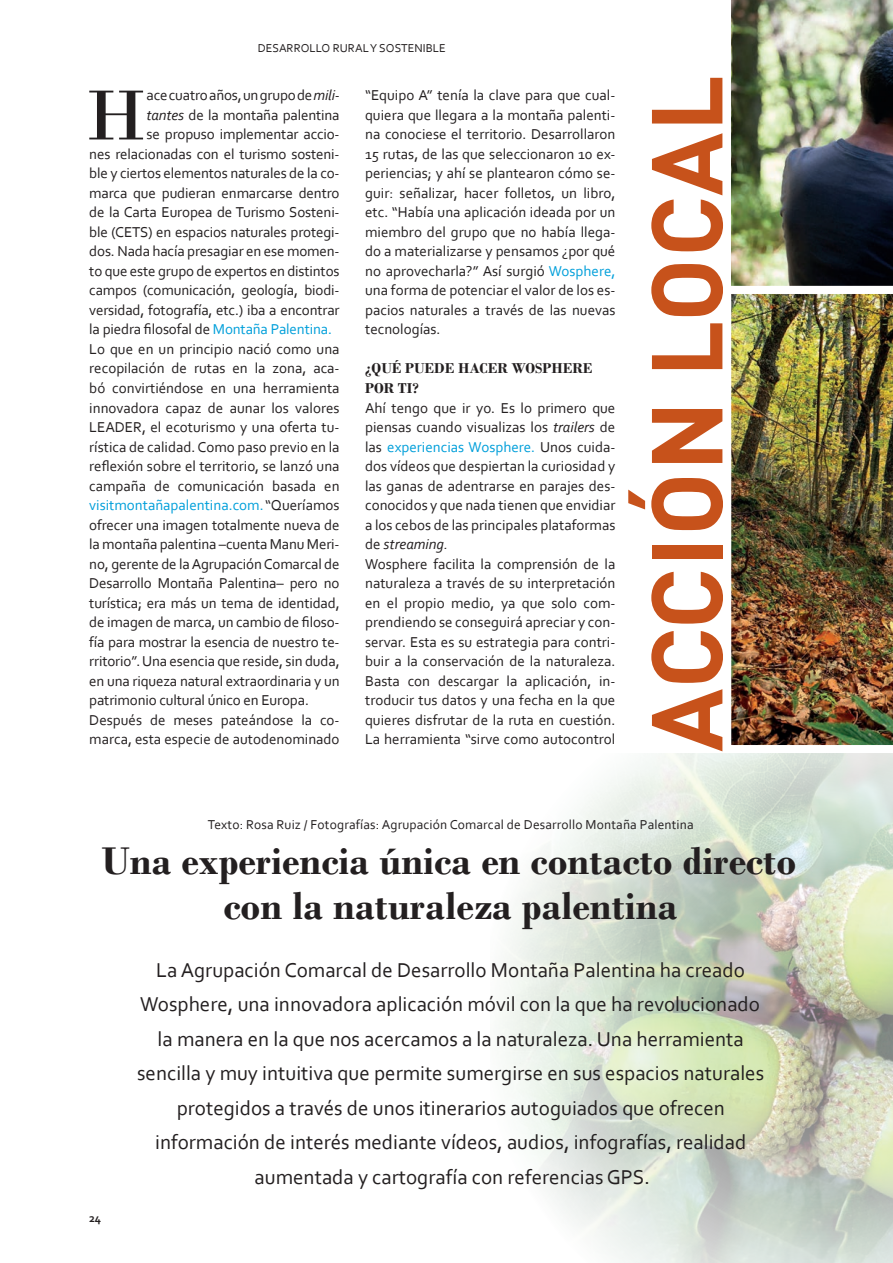
<style>
.page{position:relative;width:893px;height:1263px;background:#fff}
.page>*{position:absolute;margin:0;border:0;box-sizing:border-box;transform-origin:0 0}
.t1{font:700 99px "DIN Pro";letter-spacing:.01em;color:#c7521b}
.capitular{font:74.55px "Bodoni";color:#231f20}
.título{font:700 40.5px/45px "Bodoni";color:#231f20;text-align:center}
.entradilla{font:21px/34.5px "Corbel";color:#231f20;text-align:center}
.cuerpo_de_texto{font:15px/19.5px "Corbel";color:#231f20;text-align:justify}
.capitular-2{font:15px "Corbel";letter-spacing:-.01em;color:#231f20}
.subtítulo{font:700 15px/19.5px "Bodoni";color:#231f20}
.t2{font:13.5px "Corbel";letter-spacing:.01em;color:#231f20}
.t3{font:12px "Corbel";color:#231f20}
.t4{font:700 12px "Corbel";color:#231f20}
.s1{font-style:italic}
.s2{color:#009fda}
</style>
<div class="page">
<img style="left:732px;top:0;width:161px;height:282px">
<img style="left:731px;top:282px;width:162px;height:463px">
<img style="left:502px;top:753px;width:391px;height:510px">
<p class="t3" style="left:258px;top:40px;width:190px">DESARROLLO RURAL Y SOSTENIBLE</p>
<p class="capitular" style="left:86px;top:71px;width:62px">H</p>
<p class="capitular-2" style="left:146px;top:86px;width:195px">ace cuatro años, un grupo de <span class="s1">mili-</span></p>
<p class="capitular-2" style="left:146px;top:106px;width:195px"><span class="s1">tantes</span> de la montaña palentina</p>
<p class="capitular-2" style="left:146px;top:125px;width:195px">se propuso implementar accio-</p>
<p class="capitular-2" style="left:89px;top:145px;width:252px">nes relacionadas con el turismo sosteni-</p>
<p class="capitular-2" style="left:89px;top:164px;width:252px">ble y ciertos elementos naturales de la co-</p>
<p class="capitular-2" style="left:89px;top:184px;width:252px">marca que pudieran enmarcarse dentro</p>
<p class="capitular-2" style="left:89px;top:203px;width:252px">de la Carta Europea de Turismo Sosteni-</p>
<p class="capitular-2" style="left:89px;top:223px;width:252px">ble (CETS) en espacios naturales protegi-</p>
<p class="capitular-2" style="left:89px;top:242px;width:252px">dos. Nada hacía presagiar en ese momen-</p>
<p class="capitular-2" style="left:89px;top:262px;width:252px">to que este grupo de expertos en distintos</p>
<p class="capitular-2" style="left:89px;top:281px;width:252px">campos (comunicación, geología, biodi-</p>
<p class="capitular-2" style="left:89px;top:301px;width:252px">versidad, fotografía, etc.) iba a encontrar</p>
<p class="capitular-2" style="left:89px;top:320px;width:244px">la piedra filosofal de <span class="s2">Montaña Palentina.</span></p>
<p class="cuerpo_de_texto" style="left:89px;top:339px;width:252px">Lo que en un principio nació como una recopilación de rutas en la zona, aca&shy;bó convirtiéndose en una herramienta innovadora capaz de aunar los valores LEADER, el ecoturismo y una oferta tu&shy;rística de calidad. Como paso previo en la reflexión sobre el territorio, se lanzó una campaña de comunicación basada en <span class="s2">visitmontañapalentina.com.</span> “Queríamos ofrecer una imagen totalmente nueva de la montaña palentina –cuenta Manu Meri&shy;no, gerente de la Agrupación Comarcal de Desarrollo Montaña Palentina– pero no turística; era más un tema de identidad, de imagen de marca, un cambio de filoso&shy;fía para mostrar la esencia de nuestro te&shy;rritorio”. Una esencia que reside, sin duda, en una riqueza natural extraordinaria y un patrimonio cultural único en Europa.</p>
<p class="cuerpo_de_texto" style="left:89px;top:709px;width:252px">Después de meses pateándose la co&shy;marca, esta especie de autodenominado</p>
<p class="cuerpo_de_texto" style="left:365px;top:85px;width:252px">“Equipo A” tenía la clave para que cual&shy;quiera que llegara a la montaña palenti&shy;na conociese el territorio. Desarrollaron 15 rutas, de las que seleccionaron 10 ex&shy;periencias; y ahí se plantearon cómo se&shy;guir: señalizar, hacer folletos, un libro, etc. “Había una aplicación ideada por un miembro del grupo que no había llega&shy;do a materializarse y pensamos ¿por qué no aprovecharla?” Así surgió <span class="s2">Wosphere, </span>una forma de potenciar el valor de los es&shy;pacios naturales a través de las nuevas tecnologías.</p>
<p class="subtítulo" style="left:365px;top:359px;width:229px">¿QUÉ PUEDE HACER WOSPHERE<br>POR TI?</p>
<p class="cuerpo_de_texto" style="left:365px;top:397px;width:252px">Ahí tengo que ir yo. Es lo primero que piensas cuando visualizas los <span class="s1">trailers</span> de las <span class="s2">experiencias Wosphere.</span> Unos cuida&shy;dos vídeos que despiertan la curiosidad y las ganas de adentrarse en parajes des&shy;conocidos y que nada tienen que envidiar a los cebos de las principales plataformas de <span class="s1">streaming.</span></p>
<p class="cuerpo_de_texto" style="left:365px;top:553px;width:252px">Wosphere facilita la comprensión de la naturaleza a través de su interpretación en el propio medio, ya que solo com&shy;prendiendo se conseguirá apreciar y con&shy;servar. Esta es su estrategia para contri&shy;buir a la conservación de la naturaleza.<br>Basta con descargar la aplicación, in&shy;troducir tus datos y una fecha en la que quieres disfrutar de la ruta en cuestión.<br>La herramienta “sirve como autocontrol</p>
<p class="t1" style="left:619px;top:752px;width:678px;rotate:-90deg">ACCIÓN LOCAL</p>
<p class="t2" style="left:208px;top:816px;width:488px">Texto: Rosa Ruiz / Fotografías: Agrupación Comarcal de Desarrollo Montaña Palentina</p>
<p class="título" style="left:102px;top:838px;width:696px">Una experiencia única en contacto directo con la naturaleza palentina</p>
<p class="t4" style="left:89px;top:1211px;width:13px">24</p>
<p class="entradilla" style="left:137px;top:952px;width:629px">La Agrupación Comarcal de Desarrollo Montaña Palentina ha creado Wosphere, una innovadora aplicación móvil con la que ha revolucionado la manera en la que nos acercamos a la naturaleza. Una herramienta sencilla y muy intuitiva que permite sumergirse en sus espacios naturales protegidos a través de unos itinerarios autoguiados que ofrecen información de interés mediante vídeos, audios, infografías, realidad aumentada y cartografía con referencias GPS.</p>
</div>
